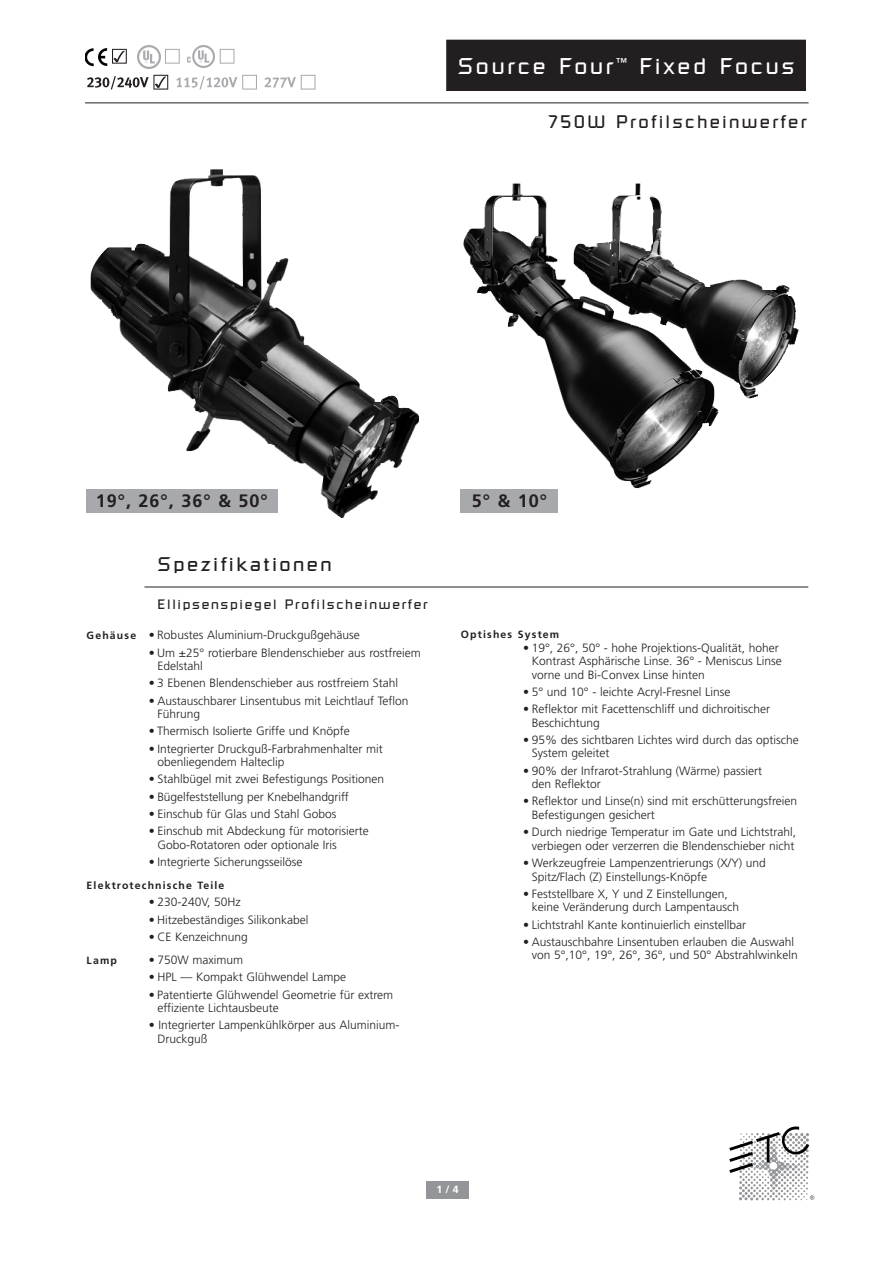
<style>
.page{position:relative;width:893px;height:1262px;background:#fff}
.page>*{position:absolute;margin:0;border:0;box-sizing:border-box;transform-origin:0 0}
.t1{font:22.5px "Russell Square";letter-spacing:.125em;color:#fff}
.t2{font:19.5px "Russell Square";letter-spacing:.125em;color:#231f20}
.t3{font:18px "Russell Square";letter-spacing:.125em;color:#231f20}
.t4{font:700 18px "Frutiger";letter-spacing:.055em;color:#231f20}
.t5{font:13.5px "Russell Square";letter-spacing:.125em;color:#231f20}
.t6{font:300 12px/13.5px "Frutiger";color:#231f20}
.t7{font:700 10.5px "Frutiger";letter-spacing:.11em;color:#231f20}
.t8{font:700 10.5px "Frutiger";color:#fff}
.s1{font-weight:700;font-size:10.5px}
.s2{font-weight:400}
</style>
<div class="page">
<div style="left:446px;top:40px;width:359px;height:50px;background:#231f20"></div>
<div style="left:446px;top:40px;width:359px;height:51px;border:1px solid #231f20"></div>
<img style="left:90px;top:169px;width:330px;height:349px">
<div style="left:426px;top:1181px;width:42px;height:17px;background:#939598"></div>
<img style="left:463px;top:183px;width:336px;height:306px">
<hr style="left:85px;top:103px;width:723px;height:1px;background:#231f20">
<hr style="left:144px;top:587px;width:664px;height:1px;background:#231f20">
<div style="left:460px;top:489px;width:98px;height:23px;background:#a8a9ad"></div>
<div style="left:86px;top:489px;width:191px;height:23px;background:#a8a9ad"></div>
<svg style="left:729px;top:1126px;width:85px;height:74px"></svg>
<svg style="left:165px;top:49px;width:15px;height:15px"></svg>
<svg style="left:176px;top:75px;width:81px;height:15px"></svg>
<svg style="left:112px;top:49px;width:15px;height:15px"></svg>
<img style="left:187px;top:46px;width:27px;height:21px">
<svg style="left:220px;top:49px;width:14px;height:15px"></svg>
<img style="left:137px;top:46px;width:23px;height:23px">
<img style="left:85px;top:48px;width:23px;height:19px">
<svg style="left:87px;top:75px;width:81px;height:15px"></svg>
<svg style="left:264px;top:75px;width:51px;height:15px"></svg>
<h1 class="t1" style="left:457px;top:58px;width:338px">Source Four <sup>™</sup> Fixed Focus</h1>
<h3 class="t3" style="left:548px;top:115px;width:260px">750W Profilscheinwerfer</h3>
<h3 class="t4" style="left:96px;top:493px;width:173px">19°, 26°, 36° &amp; 50°</h3>
<h3 class="t4" style="left:471px;top:493px;width:77px">5° &amp; 10°</h3>
<h2 class="t2" style="left:157px;top:557px;width:176px">Spezifikationen</h2>
<p class="t5" style="left:157px;top:599px;width:271px">Ellipsenspiegel Profilscheinwerfer</p>
<p class="t6" style="left:87px;top:629px;width:275px"><span class="s1">Gehäuse</span> <span class="s2">•</span> Robustes Aluminium-Druckgußgehäuse</p>
<p class="t6" style="left:157px;top:646px;width:265px;text-indent:-9px">• Um ±25° rotierbare Blendenschieber aus rostfreiem<br>Edelstahl</p>
<p class="t6" style="left:149px;top:677px;width:251px">• 3 Ebenen Blendenschieber aus rostfreiem Stahl</p>
<p class="t6" style="left:157px;top:694px;width:253px;text-indent:-9px">• Austauschbarer Linsentubus mit Leichtlauf Teflon<br>Führung</p>
<p class="t6" style="left:149px;top:725px;width:202px">• Thermisch Isolierte Griffe und Knöpfe</p>
<p class="t6" style="left:157px;top:742px;width:227px;text-indent:-9px">• Integrierter Druckguß-Farbrahmenhalter mit obenliegendem Halteclip</p>
<p class="t6" style="left:149px;top:773px;width:237px">• Stahlbügel mit zwei Befestigungs Positionen</p>
<p class="t6" style="left:149px;top:790px;width:201px">• Bügelfeststellung per Knebelhandgriff</p>
<p class="t6" style="left:149px;top:808px;width:189px">• Einschub für Glas und Stahl Gobos</p>
<p class="t6" style="left:157px;top:825px;width:213px;text-indent:-9px">• Einschub mit Abdeckung für motorisierte<br>Gobo-Rotatoren oder optionale Iris</p>
<p class="t6" style="left:149px;top:856px;width:155px">• Integrierte Sicherungsseilöse</p>
<p class="t7" style="left:87px;top:881px;width:139px">Elektrotechnische Teile</p>
<p class="t6" style="left:149px;top:896px;width:94px">• 230-240V, 50Hz</p>
<p class="t6" style="left:149px;top:913px;width:161px">• Hitzebeständiges Silikonkabel</p>
<p class="t6" style="left:149px;top:931px;width:100px">• CE Kenzeichnung</p>
<p class="t7" style="left:87px;top:956px;width:32px">Lamp</p>
<p class="t6" style="left:149px;top:954px;width:96px">• 750W maximum</p>
<p class="t6" style="left:149px;top:971px;width:199px">• HPL — Kompakt Glühwendel Lampe</p>
<p class="t6" style="left:157px;top:988px;width:237px;text-indent:-9px">• Patentierte Glühwendel Geometrie für extrem effiziente Lichtausbeute</p>
<p class="t6" style="left:157px;top:1019px;width:244px;text-indent:-9px">• Integrierter Lampenkühlkörper aus Aluminium-<br>Druckguß</p>
<p class="t7" style="left:461px;top:630px;width:100px">Optishes System</p>
<p class="t6" style="left:531px;top:641px;width:252px;text-indent:-9px">• 19°, 26°, 50° - hohe Projektions-Qualität, hoher<br>Kontrast Asphärische Linse. 36° - Meniscus Linse vorne und Bi-Convex Linse hinten</p>
<p class="t6" style="left:523px;top:686px;width:209px">• 5° und 10° - leichte Acryl-Fresnel Linse</p>
<p class="t6" style="left:531px;top:703px;width:240px;text-indent:-9px">• Reflektor mit Facettenschliff und dichroitischer<br>Beschichtung</p>
<p class="t6" style="left:531px;top:734px;width:269px;text-indent:-9px">• 95% des sichtbaren Lichtes wird durch das optische<br>System geleitet</p>
<p class="t6" style="left:531px;top:764px;width:232px;text-indent:-9px">• 90% der Infrarot-Strahlung (Wärme) passiert den Reflektor</p>
<p class="t6" style="left:531px;top:795px;width:267px;text-indent:-9px">• Reflektor und Linse(n) sind mit erschütterungsfreien<br>Befestigungen gesichert</p>
<p class="t6" style="left:523px;top:826px;width:274px;text-align:center">• Durch niedrige Temperatur im Gate und Lichtstrahl, verbiegen oder verzerren die Blendenschieber nicht</p>
<p class="t6" style="left:531px;top:857px;width:235px;text-indent:-9px">• Werkzeugfreie Lampenzentrierungs (X/Y) und<br>Spitz/Flach (Z) Einstellungs-Knöpfe</p>
<p class="t6" style="left:531px;top:887px;width:209px;text-indent:-9px">• Feststellbare X, Y und Z Einstellungen, keine Veränderung durch Lampentausch</p>
<p class="t6" style="left:523px;top:918px;width:224px">• Lichtstrahl Kante kontinuierlich einstellbar</p>
<p class="t6" style="left:523px;top:935px;width:276px;text-align:right">• Austauschbahre Linsentuben erlauben die Auswahl von 5°,10°, 19°, 26°, 36°, und 50° Abstrahlwinkeln</p>
<p class="t8" style="left:436px;top:1185px;width:24px">1 / 4</p>
</div>
